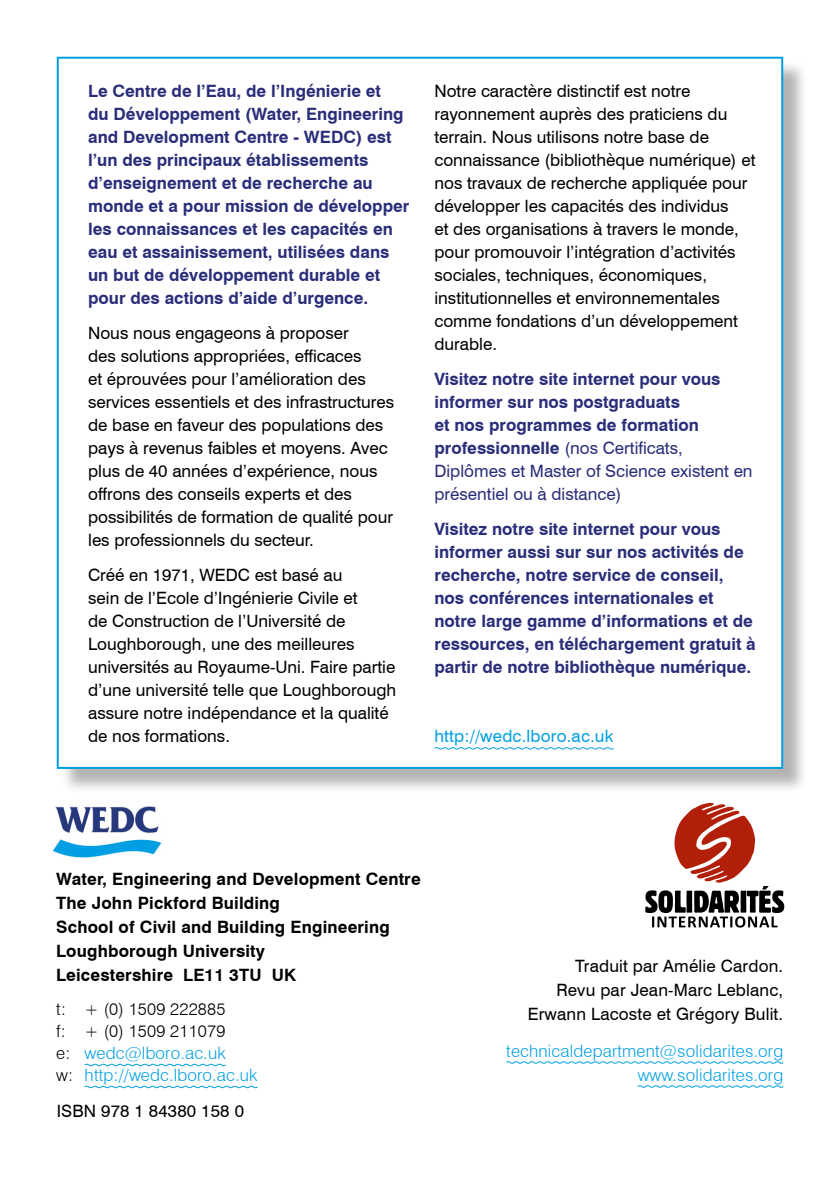
<style>
.page{position:relative;width:840px;height:1191px;background:#fff}
.page>*{position:absolute;margin:0;border:0;box-sizing:border-box;transform-origin:0 0}
.t1{font:17px/23px "Swiss 721 BT";color:#000}
.t2{font:700 17px/23px "Swiss 721 BT";color:#2a2e79}
.t3{font:700 17px/24px "Swiss 721 BT";letter-spacing:.01em;color:#000}
.t4{font:300 17px/22px "Swiss 721 BT";letter-spacing:.01em;color:#009fe3}
.t5{font:17px "Swiss 721 BT";letter-spacing:.01em;color:#009fe3}
.s1{font-weight:400}
.s2{color:#000}
</style>
<div class="page">
<div style="left:60px;top:60px;width:747px;height:734px;background:#000;opacity:.3"></div>
<div style="left:57px;top:57px;width:725px;height:712px;background:#fff;border:2px solid #009fe3"></div>
<svg style="left:434px;top:747px;width:180px;height:3px"></svg>
<svg style="left:84px;top:1063px;width:142px;height:3px"></svg>
<svg style="left:84px;top:1085px;width:174px;height:3px"></svg>
<img style="left:52px;top:806px;width:110px;height:52px">
<svg style="left:645px;top:803px;width:138px;height:124px"></svg>
<svg style="left:506px;top:1061px;width:277px;height:3px"></svg>
<svg style="left:637px;top:1085px;width:146px;height:3px"></svg>
<p class="t2" style="left:88px;top:79px;width:322px">Le Centre de l’Eau, de l’Ingénierie et<br>du Développement (Water, Engineering and Development Centre - WEDC) est l’un des principaux établissements d’enseignement et de recherche au monde et a pour mission de développer les connaissances et les capacités en eau et assainissement, utilisées dans un but de développement durable et pour des actions d’aide d’urgence.</p>
<p class="t1" style="left:88px;top:321px;width:307px">Nous nous engageons à proposer<br>des solutions appropriées, efficaces<br>et éprouvées pour l’amélioration des services essentiels et des infrastructures de base en faveur des populations des pays à revenus faibles et moyens. Avec plus de 40 années d’expérience, nous offrons des conseils experts et des possibilités de formation de qualité pour les professionnels du secteur.</p>
<p class="t1" style="left:88px;top:563px;width:309px">Créé en 1971, WEDC est basé au<br>sein de l’Ecole d’Ingénierie Civile et<br>de Construction de l’Université de Loughborough, une des meilleures universités au Royaume-Uni. Faire partie d’une université telle que Loughborough assure notre indépendance et la qualité de nos formations.</p>
<p class="t1" style="left:434px;top:79px;width:322px">Notre caractère distinctif est notre rayonnement auprès des praticiens du terrain. Nous utilisons notre base de connaissance (bibliothèque numérique) et nos travaux de recherche appliquée pour développer les capacités des individus<br>et des organisations à travers le monde, pour promouvoir l’intégration d’activités sociales, techniques, économiques, institutionnelles et environnementales comme fondations d’un développement durable.</p>
<p class="t2" style="left:434px;top:367px;width:319px">Visitez notre site internet pour vous informer sur nos postgraduats<br>et nos programmes de formation professionnelle <span class="s1">(nos Certificats, Diplômes et Master of Science existent en présentiel ou à distance)</span></p>
<p class="t2" style="left:434px;top:517px;width:323px">Visitez notre site internet pour vous informer aussi sur sur nos activités de recherche, notre service de conseil, nos conférences internationales et notre large gamme d’informations et de ressources, en téléchargement gratuit à partir de notre bibliothèque numérique.</p>
<p class="t5" style="left:434px;top:726px;width:180px">http://wedc.lboro.ac.uk</p>
<p class="t3" style="left:56px;top:866px;width:366px">Water, Engineering and Development Centre The John Pickford Building<br>School of Civil and Building Engineering Loughborough University<br>Leicestershire LE11 3TU UK</p>
<p class="t4" style="left:56px;top:997px;width:202px"><span class="s2">t: + (0) 1509 222885<br>f: + (0) 1509 211079<br>e:</span> wedc@lboro.ac.uk<br><span class="s2">w:</span> http://wedc.lboro.ac.uk</p>
<p class="t1" style="left:57px;top:1099px;width:189px">ISBN 978 1 84380 158 0</p>
<p class="t1" style="left:527px;top:954px;width:257px;line-height:24px;text-align:right">Traduit par Amélie Cardon.<br>Revu par Jean-Marc Leblanc,<br>Erwann Lacoste et Grégory Bulit.</p>
<p class="t4" style="left:506px;top:1038px;width:278px;line-height:24px;text-align:right">technicaldepartment@solidarites.org www.solidarites.org</p>
</div>
